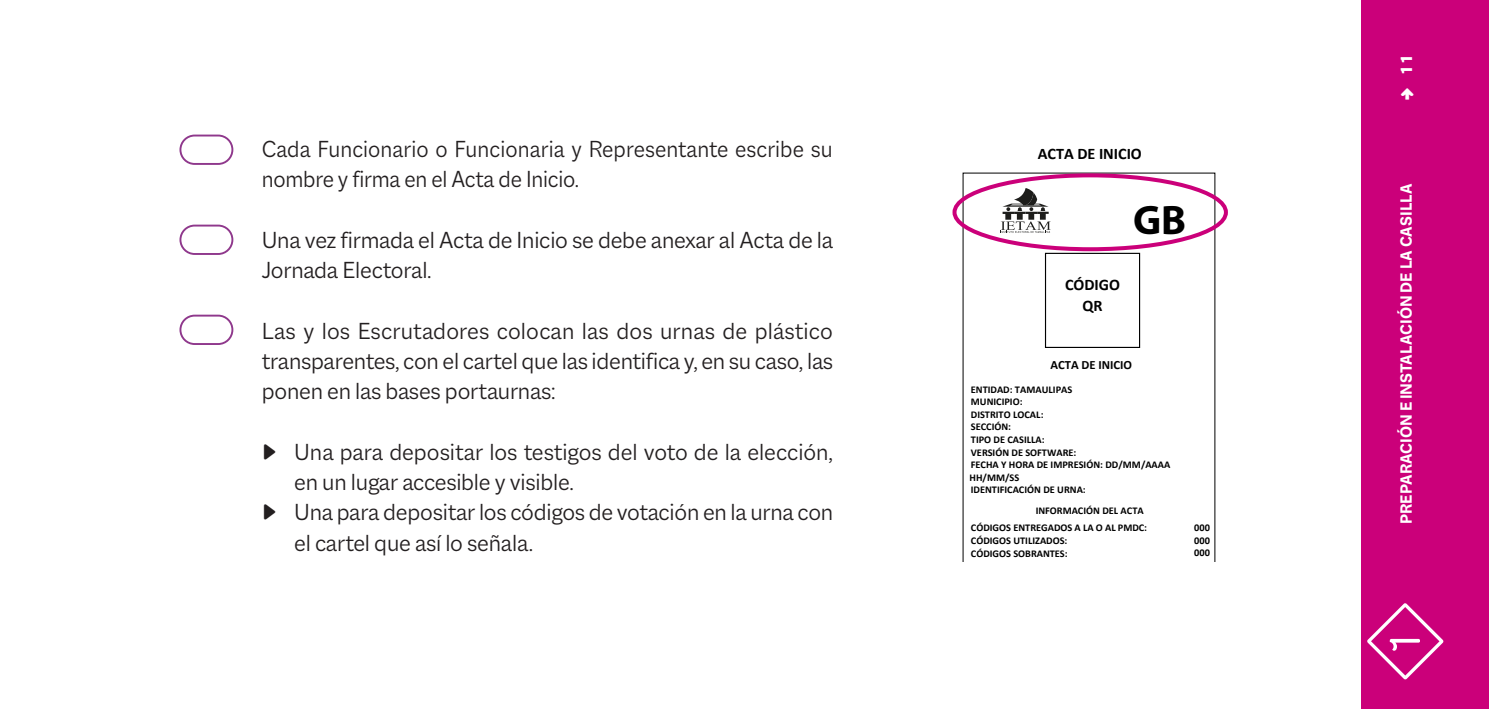
<style>
.page{position:relative;width:1489px;height:709px;background:#fff}
.page>*{position:absolute;margin:0;border:0;box-sizing:border-box;transform-origin:0 0}
.t1{font:300 86px "Omnes";color:#fff}
.t2{font:700 41.25px "Myriad Pro";color:#000}
.Cuerpo_de_texto{font:300 25px/30.2px "Macklin Sans";letter-spacing:-.01em;color:#231f20}
.Cuerpo_de_texto-2{font:300 25px/30.2px "Macklin Sans";letter-spacing:-.01em;color:#231f20;scale:.96 1}
.t3{font:700 20px "Omnes";color:#fff}
.t4{font:700 17.5px "Macklin Sans";color:#fff}
.t5{font:800 17.5px "Macklin Sans";color:#fff}
.t6{font:700 16px/21.2px "Calibri";color:#000;text-align:center}
.t7{font:700 12.5px "Calibri";color:#000}
.t8{font:700 10.25px/12.5px "Calibri";color:#000}
</style>
<div class="page">
<div style="left:1360px;top:0;width:128px;height:709px;background:#cb007a"></div>
<div style="left:179px;top:135px;width:54px;height:30px;border:2px solid #8f388c;border-radius:14px"></div>
<div style="left:179px;top:225px;width:54px;height:30px;border:2px solid #8f388c;border-radius:14px"></div>
<div style="left:179px;top:315px;width:54px;height:30px;border:2px solid #8f388c;border-radius:14px"></div>
<svg style="left:962px;top:173px;width:252px;height:388px"></svg>
<div style="left:1044px;top:253px;width:96px;height:95px;border:1px solid #000"></div>
<svg style="left:1000px;top:188px;width:50px;height:45px"></svg>
<div style="left:952px;top:173px;width:275px;height:78px;border:4px solid #cb007a;border-radius:50%"></div>
<p class="Cuerpo_de_texto-2" style="left:262px;top:133px;width:596px">Cada Funcionario o Funcionaria y Representante escribe su nombre y firma en el Acta de Inicio.</p>
<p class="Cuerpo_de_texto" style="left:262px;top:224px;width:573px">Una vez firmada el Acta de Inicio se debe anexar al Acta de la<br>Jornada Electoral.</p>
<p class="Cuerpo_de_texto" style="left:262px;top:315px;width:573px;text-align:justify">Las y los Escrutadores colocan las dos urnas de plástico transparentes, con el cartel que las identifica y, en su caso, las ponen en las bases portaurnas:</p>
<p class="Cuerpo_de_texto" style="left:294px;top:436px;width:540px">Una para depositar los testigos del voto de la elección, en un lugar accesible y visible.</p>
<p class="Cuerpo_de_texto" style="left:294px;top:497px;width:540px">Una para depositar los códigos de votación en la urna con el cartel que así lo señala.</p>
<p class="t6" style="left:1037px;top:143px;width:106px">ACTA DE INICIO</p>
<p class="t2" style="left:1132px;top:193px;width:55px">GB</p>
<p class="t6" style="left:1064px;top:274px;width:57px">CÓDIGO<br>QR</p>
<p class="t7" style="left:1050px;top:357px;width:83px">ACTA DE INICIO</p>
<p class="t8" style="left:970px;top:383px;width:103px">ENTIDAD: TAMAULIPAS</p>
<p class="t8" style="left:970px;top:409px;width:74px">DISTRITO LOCAL:</p>
<p class="t8" style="left:970px;top:395px;width:53px">MUNICIPIO:</p>
<p class="t8" style="left:969px;top:421px;width:202px">SECCIÓN:<br>TIPO DE CASILLA:<br>VERSIÓN DE SOFTWARE:<br>FECHA Y HORA DE IMPRESIÓN: DD/MM/AAAA<br>HH/MM/SS<br>IDENTIFICACIÓN DE URNA:</p>
<p class="t8" style="left:970px;top:502px;width:178px;line-height:17.2px;text-indent:65px">INFORMACIÓN DEL ACTA<br>CÓDIGOS ENTREGADOS A LA O AL PMDC:</p>
<p class="t8" style="left:970px;top:534px;width:98px">CÓDIGOS UTILIZADOS:<br>CÓDIGOS SOBRANTES:</p>
<p class="t8" style="left:1194px;top:521px;width:17px;text-align:justify">000<br>000<br>000</p>
<p class="t5" style="left:1396px;top:76px;width:24px;rotate:-90deg">11</p>
<p class="t3" style="left:1392px;top:100px;width:14px;rotate:-90deg">•</p>
<p class="t4" style="left:1395px;top:524px;width:342px;rotate:-90deg">PREPARACIÓN E INSTALACIÓN DE LA CASILLA</p>
<h1 class="t1" style="left:1347px;top:673px;width:78px;rotate:-90deg">1</h1>
</div>
